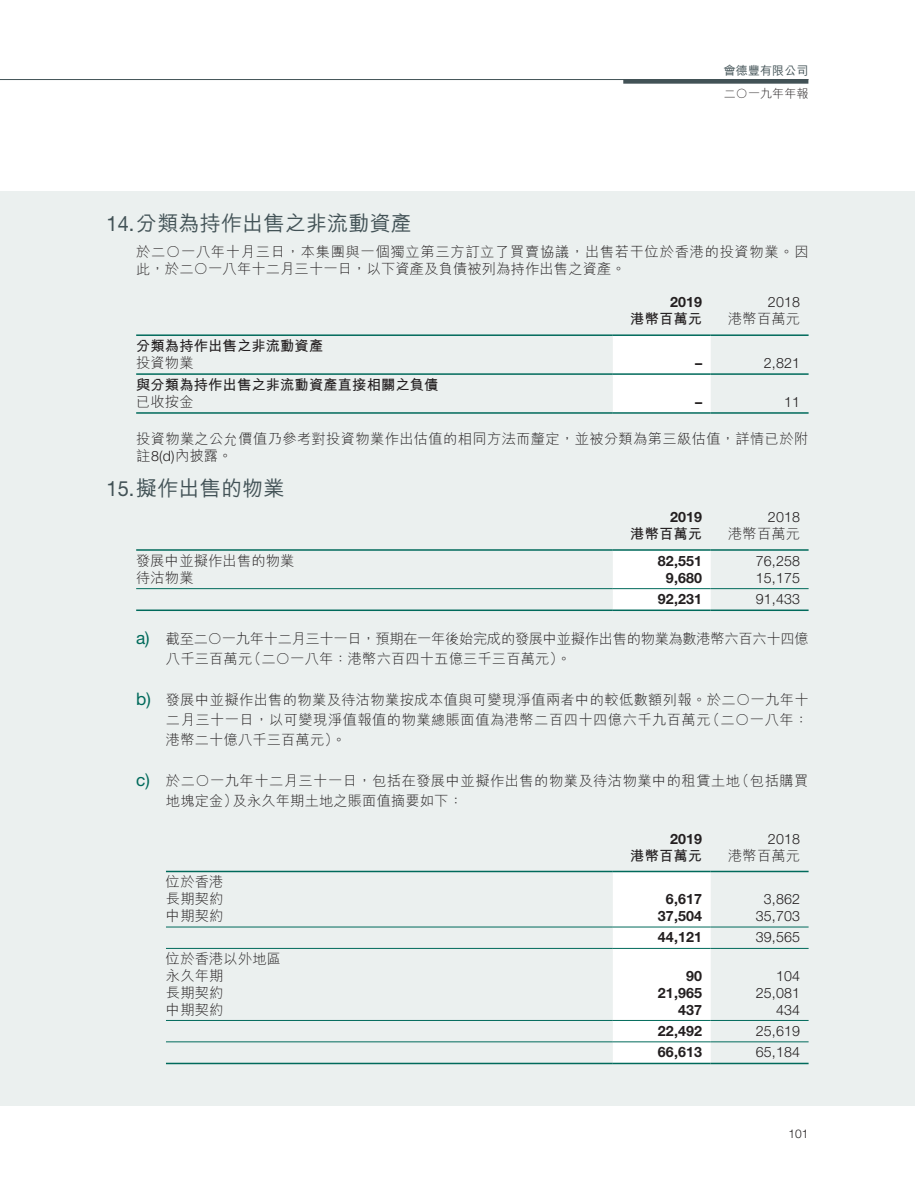
<style>
.page{position:relative;width:915px;height:1191px;background:#fff}
.page>*{position:absolute;margin:0;border:0;box-sizing:border-box;transform-origin:0 0}
.t1{font:500 21px "M Hei HK";letter-spacing:.01em;color:#425256}
.t2{font:300 14.25px/16.8px "M Hei HK";letter-spacing:.01em;color:#231f20}
.t3{font:300 14.25px/16.8px "M Hei HK";letter-spacing:.05em;color:#231f20}
.t4{font:300 14.25px "Helvetica Neue LT Std";letter-spacing:.01em;color:#231f20}
.t5{font:300 14.25px/20px "M Hei HK";letter-spacing:-.02em;color:#231f20}
.t6{font:700 14.25px "Helvetica Neue LT Std";letter-spacing:.01em;color:#231f20}
.t7{font:300 14.25px/20px "M Hei HK";letter-spacing:.035em;color:#231f20}
.t8{font:700 14.25px/16.8px "M Hei HK";letter-spacing:.01em;color:#231f20}
.t9{font:500 12px "M Hei HK";letter-spacing:.01em;color:#425256}
.t10{font:300 12px "M Hei HK";letter-spacing:.01em;color:#231f20}
.t11{font:300 12px "Helvetica Neue LT Std";color:#231f20}
.s1{font-family:"Helvetica Neue LT Std";font-weight:400}
.s2{font-weight:300}
.s3{font-family:"Helvetica Neue LT Std"}
.s4{font-family:"Helvetica Neue LT Std";font-weight:400;font-size:17.25px;color:#006a5b}
</style>
<div class="page">
<hr style="left:0;top:79px;width:808px;height:1px;background:#425256">
<div style="left:623px;top:79px;width:185px;height:5px;background:#425256"></div>
<div style="left:0;top:191px;width:914px;height:915px;background:#ebf0ef"></div>
<div style="left:613px;top:336px;width:97px;height:76px;background:#fff"></div>
<hr style="left:136px;top:334px;width:476px;height:2px;background:#006a5b">
<hr style="left:612px;top:334px;width:98px;height:2px;background:#006a5b">
<hr style="left:710px;top:334px;width:98px;height:2px;background:#006a5b">
<hr style="left:136px;top:373px;width:476px;height:2px;background:#006a5b">
<hr style="left:612px;top:373px;width:98px;height:2px;background:#006a5b">
<hr style="left:710px;top:373px;width:98px;height:2px;background:#006a5b">
<hr style="left:136px;top:412px;width:476px;height:2px;background:#006a5b">
<hr style="left:612px;top:412px;width:98px;height:2px;background:#006a5b">
<hr style="left:710px;top:412px;width:98px;height:2px;background:#006a5b">
<div style="left:612px;top:551px;width:98px;height:58px;background:#fff"></div>
<hr style="left:136px;top:549px;width:476px;height:2px;background:#006a5b">
<hr style="left:612px;top:549px;width:98px;height:2px;background:#006a5b">
<hr style="left:710px;top:549px;width:98px;height:2px;background:#006a5b">
<hr style="left:136px;top:588px;width:476px;height:1px;background:#006a5b">
<hr style="left:612px;top:588px;width:98px;height:1px;background:#006a5b">
<hr style="left:710px;top:588px;width:98px;height:1px;background:#006a5b">
<hr style="left:136px;top:609px;width:476px;height:2px;background:#006a5b">
<hr style="left:612px;top:609px;width:98px;height:2px;background:#006a5b">
<hr style="left:710px;top:609px;width:98px;height:2px;background:#006a5b">
<div style="left:612px;top:872px;width:98px;height:190px;background:#fff"></div>
<hr style="left:166px;top:870px;width:446px;height:2px;background:#006a5b">
<hr style="left:612px;top:870px;width:98px;height:2px;background:#006a5b">
<hr style="left:710px;top:870px;width:98px;height:2px;background:#006a5b">
<hr style="left:166px;top:926px;width:446px;height:1px;background:#006a5b">
<hr style="left:612px;top:926px;width:98px;height:1px;background:#006a5b">
<hr style="left:710px;top:926px;width:98px;height:1px;background:#006a5b">
<hr style="left:166px;top:948px;width:446px;height:1px;background:#006a5b">
<hr style="left:612px;top:948px;width:98px;height:1px;background:#006a5b">
<hr style="left:710px;top:948px;width:98px;height:1px;background:#006a5b">
<hr style="left:166px;top:1020px;width:446px;height:1px;background:#006a5b">
<hr style="left:612px;top:1020px;width:98px;height:1px;background:#006a5b">
<hr style="left:710px;top:1020px;width:98px;height:1px;background:#006a5b">
<hr style="left:166px;top:1041px;width:446px;height:1px;background:#006a5b">
<hr style="left:612px;top:1041px;width:98px;height:1px;background:#006a5b">
<hr style="left:710px;top:1041px;width:98px;height:1px;background:#006a5b">
<hr style="left:166px;top:1062px;width:446px;height:2px;background:#006a5b">
<hr style="left:612px;top:1062px;width:98px;height:2px;background:#006a5b">
<hr style="left:710px;top:1062px;width:98px;height:2px;background:#006a5b">
<p class="t9" style="left:723px;top:61px;width:86px">會德豐有限公司</p>
<p class="t10" style="left:723px;top:87px;width:86px">二○一九年年報</p>
<p class="t1" style="left:106px;top:208px;width:307px"><span class="s1">14.</span>分類為持作出售之非流動資產</p>
<p class="t3" style="left:136px;top:243px;width:673px">於二○一八年十月三日，本集團與一個獨立第三方訂立了買賣協議，出售若干位於香港的投資物業。因此，於二○一八年十二月三十一日，以下資產及負債被列為持作出售之資產。</p>
<p class="t6" style="left:669px;top:293px;width:34px">2019</p>
<p class="t4" style="left:767px;top:294px;width:34px">2018</p>
<p class="t8" style="left:630px;top:309px;width:73px">港幣百萬元</p>
<p class="t2" style="left:728px;top:310px;width:73px">港幣百萬元</p>
<p class="t8" style="left:136px;top:336px;width:188px">分類為持作出售之非流動資產<span class="s2">投資物業</span></p>
<p class="t6" style="left:694px;top:354px;width:9px">–</p>
<p class="t4" style="left:763px;top:354px;width:38px">2,821</p>
<p class="t8" style="left:136px;top:375px;width:304px">與分類為持作出售之非流動資產直接相關之負債<span class="s2">已收按金</span></p>
<p class="t6" style="left:694px;top:393px;width:9px">–</p>
<p class="t4" style="left:783px;top:393px;width:17px">11</p>
<p class="t2" style="left:136px;top:430px;width:673px">投資物業之公允價值乃參考對投資物業作出估值的相同方法而釐定，並被分類為第三級估值，詳情已於附註<span class="s3">8(d)</span>內披露。</p>
<p class="t1" style="left:106px;top:473px;width:180px"><span class="s1">15.</span>擬作出售的物業</p>
<p class="t6" style="left:669px;top:508px;width:34px">2019</p>
<p class="t4" style="left:767px;top:508px;width:34px">2018</p>
<p class="t8" style="left:630px;top:524px;width:73px">港幣百萬元</p>
<p class="t2" style="left:728px;top:525px;width:73px">港幣百萬元</p>
<p class="t2" style="left:136px;top:552px;width:160px">發展中並擬作出售的物業</p>
<p class="t6" style="left:657px;top:552px;width:46px">82,551</p>
<p class="t4" style="left:755px;top:552px;width:46px">76,258</p>
<p class="t2" style="left:136px;top:569px;width:59px">待沽物業</p>
<p class="t6" style="left:665px;top:569px;width:38px">9,680</p>
<p class="t4" style="left:755px;top:569px;width:46px">15,175</p>
<p class="t6" style="left:657px;top:590px;width:46px">92,231</p>
<p class="t4" style="left:755px;top:590px;width:46px">91,433</p>
<p class="t5" style="left:166px;top:629px;width:644px;text-indent:-30px"><span class="s4">a)</span> 截至二○一九年十二月三十一日，預期在一年後始完成的發展中並擬作出售的物業為數港幣六百六十四億八千三百萬元（二○一八年：港幣六百四十五億三千三百萬元）。</p>
<p class="t2" style="left:166px;top:689px;width:644px;line-height:20px;text-align:justify;text-indent:-30px"><span class="s4">b)</span> 發展中並擬作出售的物業及待沽物業按成本值與可變現淨值兩者中的較低數額列報。於二○一九年十二月三十一日，以可變現淨值報值的物業總賬面值為港幣二百四十四億六千九百萬元（二○一八年：港幣二十億八千三百萬元）。</p>
<p class="t7" style="left:166px;top:770px;width:643px;text-indent:-30px"><span class="s4">c)</span> 於二○一九年十二月三十一日，包括在發展中並擬作出售的物業及待沽物業中的租賃土地（包括購買地塊定金）及永久年期土地之賬面值摘要如下：</p>
<p class="t6" style="left:669px;top:830px;width:34px">2019</p>
<p class="t4" style="left:767px;top:830px;width:34px">2018</p>
<p class="t8" style="left:630px;top:845px;width:73px">港幣百萬元</p>
<p class="t2" style="left:728px;top:846px;width:73px">港幣百萬元</p>
<p class="t2" style="left:166px;top:873px;width:59px">位於香港長期契約</p>
<p class="t6" style="left:665px;top:890px;width:38px">6,617</p>
<p class="t4" style="left:763px;top:890px;width:38px">3,862</p>
<p class="t2" style="left:166px;top:907px;width:59px">中期契約</p>
<p class="t6" style="left:657px;top:907px;width:46px">37,504</p>
<p class="t4" style="left:755px;top:907px;width:46px">35,703</p>
<p class="t6" style="left:657px;top:928px;width:46px">44,121</p>
<p class="t4" style="left:755px;top:928px;width:46px">39,565</p>
<p class="t2" style="left:166px;top:950px;width:116px">位於香港以外地區永久年期</p>
<p class="t6" style="left:686px;top:966px;width:17px">90</p>
<p class="t4" style="left:775px;top:967px;width:26px">104</p>
<p class="t2" style="left:166px;top:983px;width:59px">長期契約</p>
<p class="t6" style="left:657px;top:983px;width:46px">21,965</p>
<p class="t4" style="left:755px;top:983px;width:46px">25,081</p>
<p class="t2" style="left:166px;top:1000px;width:59px">中期契約</p>
<p class="t6" style="left:678px;top:1000px;width:26px">437</p>
<p class="t4" style="left:775px;top:1000px;width:26px">434</p>
<p class="t6" style="left:657px;top:1022px;width:46px">22,492</p>
<p class="t4" style="left:755px;top:1022px;width:46px">25,619</p>
<p class="t6" style="left:657px;top:1043px;width:46px">66,613</p>
<p class="t4" style="left:755px;top:1043px;width:46px">65,184</p>
<p class="t11" style="left:788px;top:1126px;width:22px">101</p>
</div>
